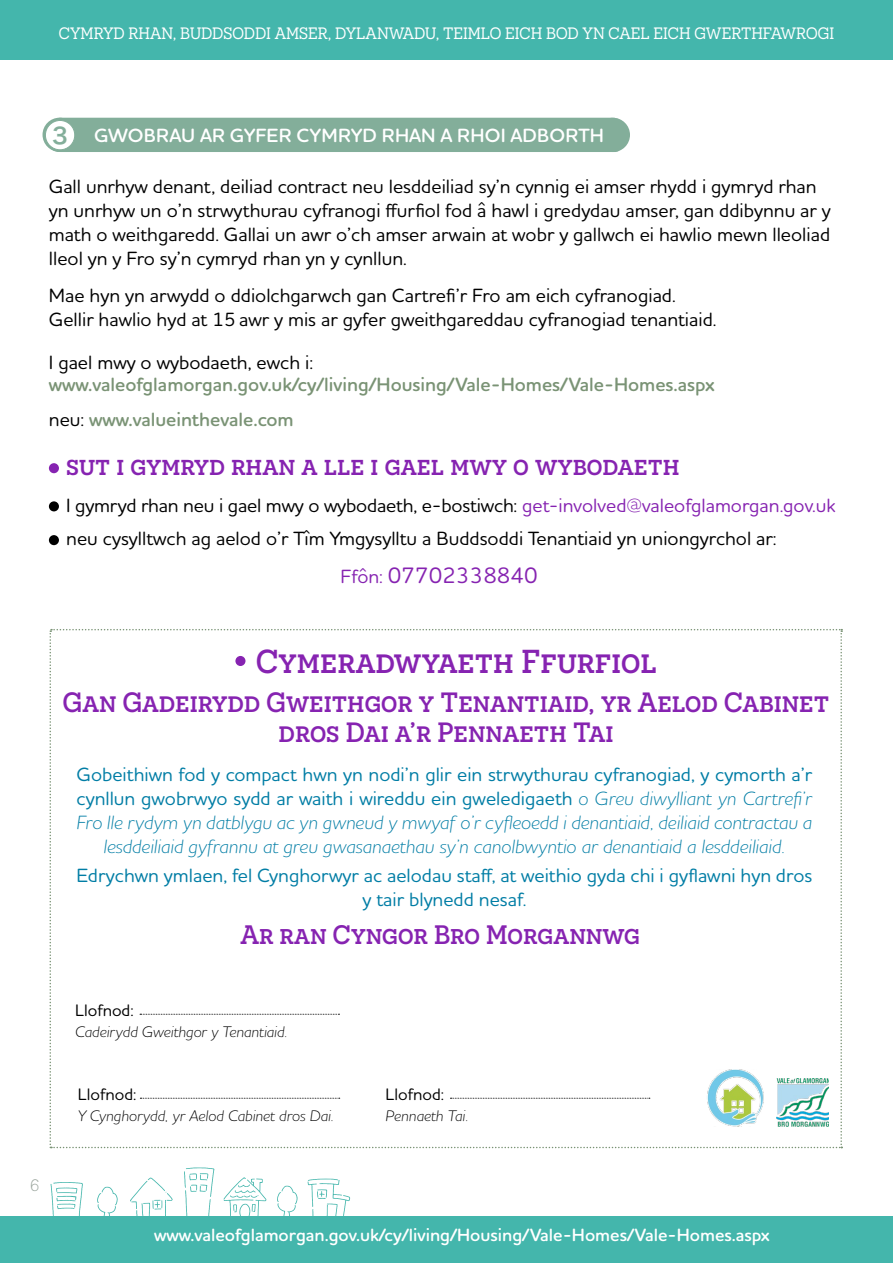
<style>
.page{position:relative;width:893px;height:1263px;background:#fff}
.page>*{position:absolute;margin:0;border:0;box-sizing:border-box;transform-origin:0 0}
.chapter_heading{font:500 33.15px "Novecentoslab";color:#8623b1}
.chapter_heading-2{font:500 27.9px/30.2px "Novecentoslab";color:#8623b1;text-align:center}
.chapter_heading-3{font:500 27px "Novecentoslab";color:#8623b1}
.chapter_heading-4{font:500 26.7px "Novecentoslab";color:#8623b1}
.Houschka_Rounded_lig{font:500 22.65px "Houschka Rounded";color:#8623b1}
.t1{font:22.05px "Hiragino Sans W6";color:#83ae9a}
.Houschka_Rounded_lig-2{font:500 19.5px/24px "Houschka Rounded";color:#000}
.Houschka_Rounded_lig-3{font:italic 300 19.5px/24px "Houschka Rounded";color:#007da5;text-align:center}
.Houschka_Rounded_lig-4{font:600 19.5px "Houschka Rounded";color:#7a9375}
.Houschka_Rounded_lig-5{font:500 19.5px/24px "Houschka Rounded";color:#007da5;text-align:center}
.Houschka_Medium{font:600 19.5px "Houschka Rounded";letter-spacing:.01em;color:#fff}
.Houschka_Rounded_lig-6{font:600 18px "Houschka Rounded";color:#fff}
.Houschka_Rounded_lig-7{font:500 16.8px "Houschka Rounded";color:#000}
.chapter_heading-5{font:16.5px "Novecentoslab";color:#fff}
.t2{font:15.75px "Shree Dev 0714";color:#99a49c}
.Houschka_Rounded_lig-8{font:italic 300 15.6px "Houschka Rounded";color:#000}
.s1{font-weight:500;color:#000}
.s2{color:#8623b1}
.s3{font-size:19.5px}
.s4{font-weight:500;font-style:normal}
</style>
<div class="page">
<svg style="left:51px;top:1167px;width:300px;height:49px"></svg>
<div style="left:0;top:1216px;width:893px;height:47px;background:#44b6ac"></div>
<div style="left:0;top:0;width:893px;height:60px;background:#44b6ac"></div>
<div style="left:43px;top:118px;width:34px;height:34px;background:#83ae9a;border-radius:50%"></div>
<div style="left:596px;top:118px;width:34px;height:34px;background:#83ae9a;border-radius:50%"></div>
<div style="left:45px;top:118px;width:582px;height:34px;background:#83ae9a"></div>
<div style="left:45px;top:120px;width:30px;height:30px;background:#fff;border-radius:50%"></div>
<div style="left:45px;top:120px;width:30px;height:30px;border:1px solid #83ae9a;border-radius:50%"></div>
<div style="left:49px;top:501px;width:10px;height:10px;background:#000;border-radius:50%"></div>
<div style="left:49px;top:535px;width:10px;height:10px;background:#000;border-radius:50%"></div>
<div style="left:49px;top:463px;width:10px;height:10px;background:#8623b1;border-radius:50%"></div>
<svg style="left:50px;top:629px;width:792px;height:519px"></svg>
<p class="chapter_heading-5" style="left:59px;top:23px;width:777px">CYMRYD RHAN, BUDDSODDI AMSER, DYLANWADU, TEIMLO EICH BOD YN CAEL EICH GWERTHFAWROGI</p>
<p class="t1" style="left:52px;top:116px;width:17px">3</p>
<p class="Houschka_Rounded_lig-2" style="left:49px;top:173px;width:783px">Gall unrhyw denant, deiliad contract neu lesddeiliad sy’n cynnig ei amser rhydd i gymryd rhan yn unrhyw un o’n strwythurau cyfranogi ffurfiol fod â hawl i gredydau amser, gan ddibynnu ar y math o weithgaredd. Gallai un awr o’ch amser arwain at wobr y gallwch ei hawlio mewn lleoliad lleol yn y Fro sy’n cymryd rhan yn y cynllun.</p>
<p class="Houschka_Rounded_lig-2" style="left:49px;top:283px;width:628px">Mae hyn yn arwydd o ddiolchgarwch gan Cartrefi’r Fro am eich cyfranogiad.</p>
<p class="Houschka_Rounded_lig-2" style="left:49px;top:307px;width:669px">Gellir hawlio hyd at 15 awr y mis ar gyfer gweithgareddau cyfranogiad tenantiaid.</p>
<p class="Houschka_Medium" style="left:94px;top:123px;width:512px">GWOBRAU AR GYFER CYMRYD RHAN A RHOI ADBORTH</p>
<p class="Houschka_Rounded_lig-2" style="left:49px;top:350px;width:266px">I gael mwy o wybodaeth, ewch i:</p>
<p class="Houschka_Rounded_lig-4" style="left:49px;top:372px;width:667px">www.valeofglamorgan.gov.uk/cy/living/Housing/Vale-Homes/Vale-Homes.aspx</p>
<p class="Houschka_Rounded_lig-4" style="left:49px;top:407px;width:246px"><span class="s1">neu:</span> www.valueinthevale.com</p>
<p class="chapter_heading-3" style="left:66px;top:450px;width:615px">sut i gymryd rhan a lle i gael mwy o wybodaeth</p>
<p class="Houschka_Rounded_lig-2" style="left:66px;top:493px;width:771px">I gymryd rhan neu i gael mwy o wybodaeth, e-bostiwch: <span class="s2">get-involved@valeofglamorgan.gov.uk</span></p>
<p class="Houschka_Rounded_lig-2" style="left:66px;top:526px;width:712px">neu cysylltwch ag aelod o’r Tîm Ymgysylltu a Buddsoddi Tenantiaid yn uniongyrchol ar:</p>
<p class="Houschka_Rounded_lig" style="left:341px;top:561px;width:199px"><span class="s3">Ffôn:</span> 07702338840</p>
<p class="t2" style="left:30px;top:1176px;width:11px">6</p>
<p class="chapter_heading" style="left:256px;top:641px;width:402px">Cymeradwyaeth Ffurfiol</p>
<p class="chapter_heading-2" style="left:63px;top:687px;width:768px">Gan Gadeirydd Gweithgor y Tenantiaid, yr Aelod Cabinet dros Dai a’r Pennaeth Tai</p>
<p class="Houschka_Rounded_lig-3" style="left:77px;top:762px;width:737px"><span class="s4">Gobeithiwn fod y compact hwn yn nodi’n glir ein strwythurau cyfranogiad, y cymorth a’r cynllun gwobrwyo sydd ar waith i wireddu ein gweledigaeth</span> o Greu diwylliant yn Cartrefi’r Fro lle rydym yn datblygu ac yn gwneud y mwyaf o’r cyfleoedd i denantiaid, deiliaid contractau a lesddeiliaid gyfrannu at greu gwasanaethau sy’n canolbwyntio ar denantiaid a lesddeiliaid.</p>
<p class="Houschka_Rounded_lig-5" style="left:77px;top:862px;width:737px">Edrychwn ymlaen, fel Cynghorwyr ac aelodau staff, at weithio gyda chi i gyflawni hyn dros y tair blynedd nesaf.</p>
<p class="chapter_heading-4" style="left:240px;top:918px;width:401px">Ar ran Cyngor Bro Morgannwg</p>
<p class="Houschka_Rounded_lig-7" style="left:75px;top:1000px;width:60px">Llofnod:</p>
<p class="Houschka_Rounded_lig-8" style="left:75px;top:1022px;width:214px">Cadeirydd Gweithgor y Tenantiaid.</p>
<p class="Houschka_Rounded_lig-7" style="left:78px;top:1084px;width:60px">Llofnod:</p>
<p class="Houschka_Rounded_lig-8" style="left:78px;top:1106px;width:258px">Y Cynghorydd, yr Aelod Cabinet dros Dai.</p>
<p class="Houschka_Rounded_lig-7" style="left:386px;top:1084px;width:60px">Llofnod:</p>
<p class="Houschka_Rounded_lig-8" style="left:386px;top:1106px;width:84px">Pennaeth Tai.</p>
<p class="Houschka_Rounded_lig-6" style="left:154px;top:1223px;width:617px">www.valeofglamorgan.gov.uk/cy/living/Housing/Vale-Homes/Vale-Homes.aspx</p>
</div>
